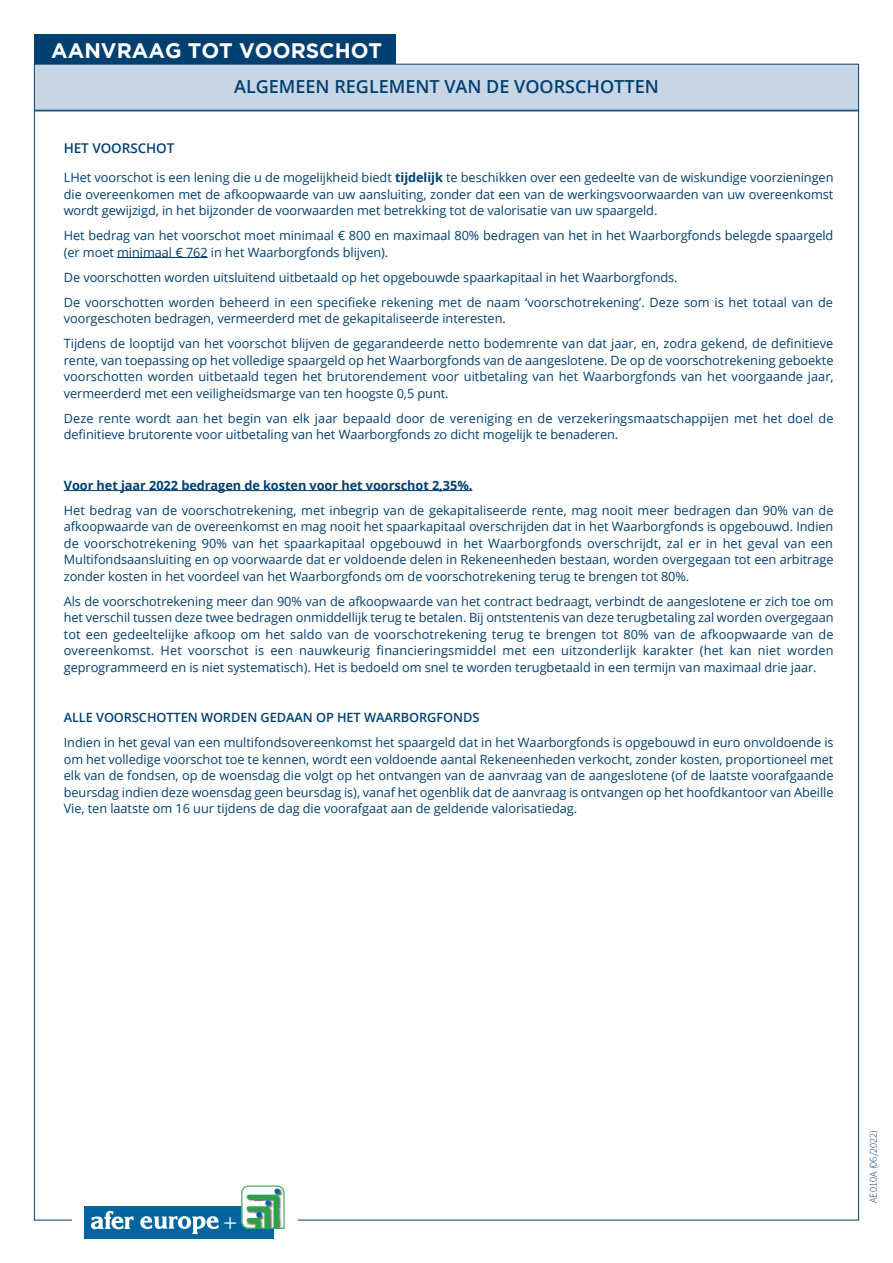
<style>
.page{position:relative;width:893px;height:1263px;background:#fff}
.page>*{position:absolute;margin:0;border:0;box-sizing:border-box;transform-origin:0 0}
.t1{font:300 23.55px "Helvetica Neue";color:#fff}
.t2{font:700 21px "Gotham";color:#fff}
.t3{font:600 18px "Open Sans";color:#004071}
.t4{font:600 13.5px "Open Sans";letter-spacing:-.005em;color:#004071}
.t5{font:12.75px/16.5px "Open Sans";letter-spacing:-.005em;color:#004071;text-align:justify}
.t6{font:700 12.75px "Open Sans";letter-spacing:-.005em;color:#004071}
.t7{font:600 12.75px "Open Sans";letter-spacing:-.005em;color:#004071}
.t8{font:300 10.5px "Source Sans Pro";color:#004071}
.s1{font-weight:700}
</style>
<div class="page">
<div style="left:34px;top:64px;width:825px;height:47px;background:#c8d5e4;border:1px solid #004071"></div>
<div style="left:84px;top:1206px;width:190px;height:33px;background:#00649e"></div>
<svg style="left:91px;top:1211px;width:43px;height:18px"></svg>
<svg style="left:140px;top:1216px;width:78px;height:18px"></svg>
<svg style="left:241px;top:1185px;width:44px;height:44px"></svg>
<hr style="left:117px;top:257px;width:91px;height:1px;background:#004071">
<hr style="left:64px;top:490px;width:408px;height:1px;background:#004071">
<div style="left:34px;top:34px;width:361px;height:30px;background:#004071"></div>
<h2 class="t2" style="left:51px;top:38px;width:333px">AANVRAAG TOT VOORSCHOT</h2>
<h3 class="t3" style="left:234px;top:74px;width:426px">ALGEMEEN REGLEMENT VAN DE VOORSCHOTTEN</h3>
<p class="t4" style="left:64px;top:139px;width:112px">HET VOORSCHOT</p>
<p class="t5" style="left:64px;top:169px;width:771px">LHet voorschot is een lening die u de mogelijkheid biedt <span class="s1">tijdelijk</span> te beschikken over een gedeelte van de wiskundige voorzieningen die overeenkomen met de afkoopwaarde van uw aansluiting, zonder dat een van de werkingsvoorwaarden van uw overeenkomst wordt gewijzigd, in het bijzonder de voorwaarden met betrekking tot de valorisatie van uw spaargeld.</p>
<p class="t5" style="left:64px;top:227px;width:771px">Het bedrag van het voorschot moet minimaal € 800 en maximaal 80% bedragen van het in het Waarborgfonds belegde spaargeld (er moet minimaal € 762 in het Waarborgfonds blijven).</p>
<p class="t5" style="left:64px;top:264px;width:771px;line-height:25px">De voorschotten worden uitsluitend uitbetaald op het opgebouwde spaarkapitaal in het Waarborgfonds.<br>De voorschotten worden beheerd in een specifieke rekening met de naam ‘voorschotrekening’. Deze som is het totaal van de</p>
<p class="t5" style="left:64px;top:306px;width:771px;line-height:25px">voorgeschoten bedragen, vermeerderd met de gekapitaliseerde interesten.<br>Tijdens de looptijd van het voorschot blijven de gegarandeerde netto bodemrente van dat jaar, en, zodra gekend, de definitieve</p>
<p class="t5" style="left:64px;top:351px;width:771px">rente, van toepassing op het volledige spaargeld op het Waarborgfonds van de aangeslotene. De op de voorschotrekening geboekte voorschotten worden uitbetaald tegen het brutorendement voor uitbetaling van het Waarborgfonds van het voorgaande jaar, vermeerderd met een veiligheidsmarge van ten hoogste 0,5 punt.</p>
<p class="t5" style="left:64px;top:409px;width:771px">Deze rente wordt aan het begin van elk jaar bepaald door de vereniging en de verzekeringsmaatschappijen met het doel de definitieve brutorente voor uitbetaling van het Waarborgfonds zo dicht mogelijk te benaderen.</p>
<p class="t6" style="left:64px;top:476px;width:410px">Voor het jaar 2022 bedragen de kosten voor het voorschot 2,35%.</p>
<p class="t5" style="left:64px;top:501px;width:771px">Het bedrag van de voorschotrekening, met inbegrip van de gekapitaliseerde rente, mag nooit meer bedragen dan 90% van de afkoopwaarde van de overeenkomst en mag nooit het spaarkapitaal overschrijden dat in het Waarborgfonds is opgebouwd. Indien de voorschotrekening 90% van het spaarkapitaal opgebouwd in het Waarborgfonds overschrijdt, zal er in het geval van een Multifondsaansluiting en op voorwaarde dat er voldoende delen in Rekeneenheden bestaan, worden overgegaan tot een arbitrage zonder kosten in het voordeel van het Waarborgfonds om de voorschotrekening terug te brengen tot 80%.</p>
<p class="t5" style="left:64px;top:592px;width:771px">Als de voorschotrekening meer dan 90% van de afkoopwaarde van het contract bedraagt, verbindt de aangeslotene er zich toe om het verschil tussen deze twee bedragen onmiddellijk terug te betalen. Bij ontstentenis van deze terugbetaling zal worden overgegaan tot een gedeeltelijke afkoop om het saldo van de voorschotrekening terug te brengen tot 80% van de afkoopwaarde van de overeenkomst. Het voorschot is een nauwkeurig financieringsmiddel met een uitzonderlijk karakter (het kan niet worden geprogrammeerd en is niet systematisch). Het is bedoeld om snel te worden terugbetaald in een termijn van maximaal drie jaar.</p>
<p class="t7" style="left:64px;top:709px;width:417px">ALLE VOORSCHOTTEN WORDEN GEDAAN OP HET WAARBORGFONDS</p>
<p class="t5" style="left:64px;top:734px;width:771px">Indien in het geval van een multifondsovereenkomst het spaargeld dat in het Waarborgfonds is opgebouwd in euro onvoldoende is om het volledige voorschot toe te kennen, wordt een voldoende aantal Rekeneenheden verkocht, zonder kosten, proportioneel met elk van de fondsen, op de woensdag die volgt op het ontvangen van de aanvraag van de aangeslotene (of de laatste voorafgaande beursdag indien deze woensdag geen beursdag is), vanaf het ogenblik dat de aanvraag is ontvangen op het hoofdkantoor van Abeille Vie, ten laatste om 16 uur tijdens de dag die voorafgaat aan de geldende valorisatiedag.</p>
<h1 class="t1" style="left:223px;top:1206px;width:16px">+</h1>
<p class="t8" style="left:867px;top:1203px;width:75px;rotate:-90deg">AE010A (06/2022)</p>
</div>
